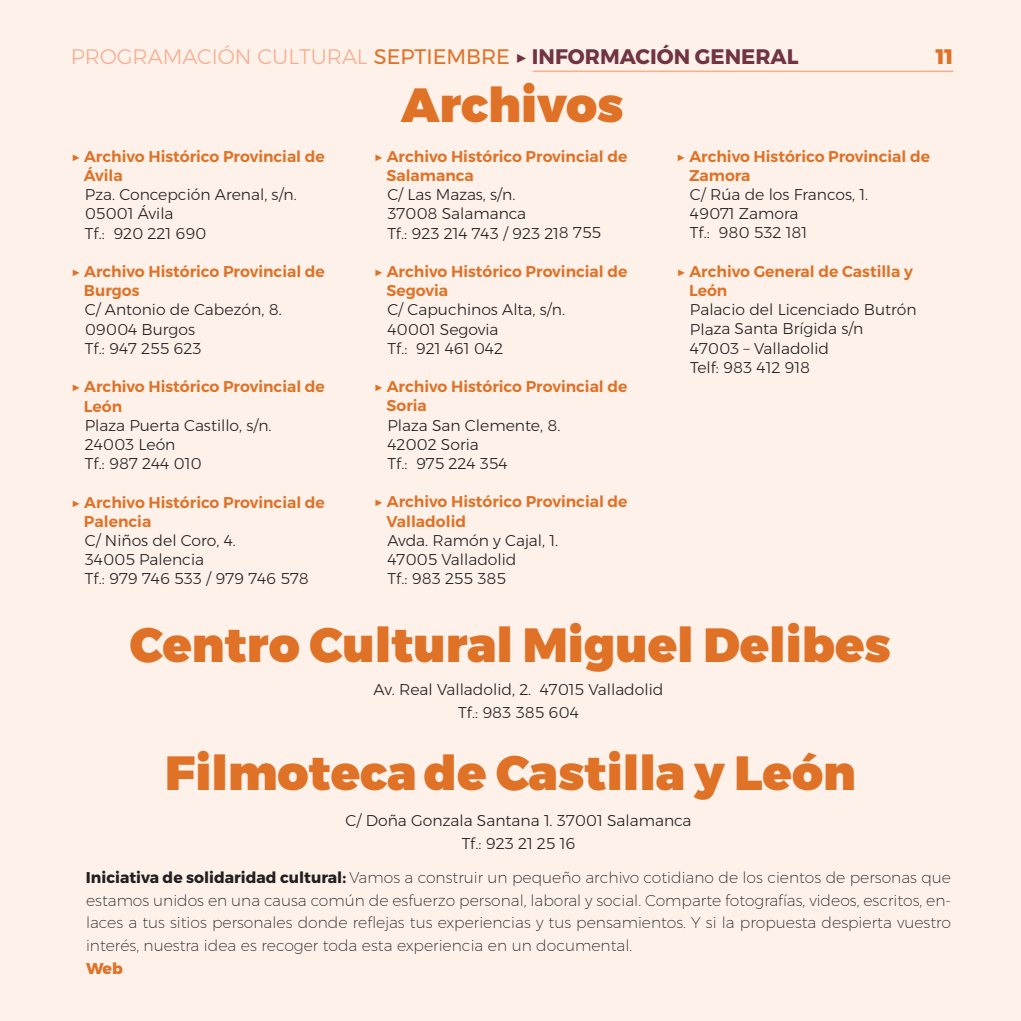
<style>
.page{position:relative;width:1021px;height:1021px;background:#fff}
.page>*{position:absolute;margin:0;border:0;box-sizing:border-box;transform-origin:0 0}
.t1{font:900 48px "Montserrat";color:#df7227}
.t2{font:300 21px "Montserrat";color:#f8ad8f}
.t3{font:800 21px "Montserrat";color:#df7227}
.t4{font:300 15.6px/19.2px "Montserrat";color:#231f20}
.t5{font:200 15.6px/22.8px "Montserrat";color:#231f20;text-align:justify}
.t6{font:600 15.6px/19.2px "Montserrat";color:#df7227}
.t7{font:800 15.6px "Montserrat";color:#df7227}
.s1{font-weight:400;color:#df7227}
.s2{font-weight:700;color:#713443}
.s3{font-weight:700}
</style>
<div class="page">
<div style="left:0;top:0;width:1020px;height:1020px;background:#fdf1ea"></div>
<hr style="left:533px;top:71px;width:420px;height:1px;background:#f8ad8f">
<p class="t2" style="left:71px;top:48px;width:729px">PROGRAMACIÓN CULTURAL <span class="s1">SEPTIEMBRE</span> <span class="s2">▶ INFORMACIÓN GENERAL</span></p>
<p class="t3" style="left:936px;top:44px;width:19px">11</p>
<p class="t1" style="left:401px;top:86px;width:224px">Archivos</p>
<p class="t6" style="left:84px;top:148px;width:242px;text-indent:-13px">▶ Archivo Histórico Provincial de<br>Ávila</p>
<p class="t4" style="left:85px;top:186px;width:213px">Pza. Concepción Arenal, s/n.<br>05001 Ávila</p>
<p class="t4" style="left:85px;top:225px;width:123px">Tf.: 920 221 690</p>
<p class="t6" style="left:84px;top:263px;width:242px;text-indent:-13px">▶ Archivo Histórico Provincial de<br>Burgos</p>
<p class="t4" style="left:85px;top:301px;width:198px">C/ Antonio de Cabezón, 8.<br>09004 Burgos</p>
<p class="t4" style="left:85px;top:340px;width:118px">Tf.: 947 255 623</p>
<p class="t6" style="left:84px;top:378px;width:242px;text-indent:-13px">▶ Archivo Histórico Provincial de<br>León</p>
<p class="t4" style="left:85px;top:417px;width:188px">Plaza Puerta Castillo, s/n.<br>24003 León</p>
<p class="t4" style="left:85px;top:455px;width:118px">Tf.: 987 244 010</p>
<p class="t6" style="left:84px;top:493px;width:242px;text-indent:-13px">▶ Archivo Histórico Provincial de<br>Palencia</p>
<p class="t4" style="left:85px;top:532px;width:153px">C/ Niños del Coro, 4.<br>34005 Palencia</p>
<p class="t4" style="left:85px;top:570px;width:225px">Tf.: 979 746 533 / 979 746 578</p>
<p class="t6" style="left:689px;top:148px;width:242px;text-indent:-13px">▶ Archivo Histórico Provincial de<br>Zamora</p>
<p class="t4" style="left:690px;top:186px;width:180px">C/ Rúa de los Francos, 1.</p>
<p class="t4" style="left:690px;top:205px;width:110px">49071 Zamora</p>
<p class="t4" style="left:690px;top:224px;width:119px">Tf.: 980 532 181</p>
<p class="t6" style="left:689px;top:263px;width:225px;text-indent:-13px">▶ Archivo General de Castilla y<br>León</p>
<p class="t4" style="left:690px;top:301px;width:228px">Palacio del Licenciado Butrón</p>
<p class="t4" style="left:690px;top:320px;width:175px">Plaza Santa Brígida s/n</p>
<p class="t4" style="left:690px;top:340px;width:141px">47003 – Valladolid</p>
<p class="t4" style="left:690px;top:359px;width:122px">Telf: 983 412 918</p>
<p class="t6" style="left:386px;top:148px;width:242px;text-indent:-13px">▶ Archivo Histórico Provincial de<br>Salamanca</p>
<p class="t4" style="left:387px;top:186px;width:130px">C/ Las Mazas, s/n.</p>
<p class="t4" style="left:387px;top:205px;width:140px">37008 Salamanca</p>
<p class="t4" style="left:387px;top:225px;width:215px">Tf.: 923 214 743 / 923 218 755</p>
<p class="t6" style="left:386px;top:263px;width:242px;text-indent:-13px">▶ Archivo Histórico Provincial de<br>Segovia</p>
<p class="t4" style="left:387px;top:301px;width:179px">C/ Capuchinos Alta, s/n.</p>
<p class="t4" style="left:387px;top:321px;width:113px">40001 Segovia</p>
<p class="t4" style="left:387px;top:340px;width:117px">Tf.: 921 461 042</p>
<p class="t6" style="left:386px;top:378px;width:242px;text-indent:-13px">▶ Archivo Histórico Provincial de<br>Soria</p>
<p class="t4" style="left:387px;top:417px;width:174px">Plaza San Clemente, 8.</p>
<p class="t4" style="left:387px;top:436px;width:93px">42002 Soria</p>
<p class="t4" style="left:387px;top:455px;width:122px">Tf.: 975 224 354</p>
<p class="t6" style="left:386px;top:493px;width:242px;text-indent:-13px">▶ Archivo Histórico Provincial de<br>Valladolid</p>
<p class="t4" style="left:387px;top:532px;width:172px">Avda. Ramón y Cajal, 1.</p>
<p class="t4" style="left:387px;top:551px;width:131px">47005 Valladolid</p>
<p class="t4" style="left:387px;top:570px;width:120px">Tf.: 983 255 385</p>
<p class="t1" style="left:130px;top:626px;width:762px">Centro Cultural Miguel Delibes</p>
<p class="t4" style="left:373px;top:681px;width:291px">Av. Real Valladolid, 2. 47015 Valladolid</p>
<p class="t4" style="left:458px;top:704px;width:122px">Tf.: 983 385 604</p>
<p class="t1" style="left:165px;top:754px;width:692px">Filmotecade Castilla y León</p>
<p class="t4" style="left:345px;top:812px;width:347px">C/ Doña Gonzala Santana 1. 37001 Salamanca</p>
<p class="t4" style="left:461px;top:834px;width:115px">Tf.: 923 21 25 16</p>
<p class="t5" style="left:86px;top:867px;width:866px"><span class="s3">Iniciativa de solidaridad cultural:</span> Vamos a construir un pequeño archivo cotidiano de los cientos de personas que estamos unidos en una causa común de esfuerzo personal, laboral y social. Comparte fotografías, videos, escritos, en&shy;laces a tus sitios personales donde reflejas tus experiencias y tus pensamientos. Y si la propuesta despierta vuestro interés, nuestra idea es recoger toda esta experiencia en un documental.</p>
<p class="t7" style="left:86px;top:959px;width:38px">Web</p>
</div>
